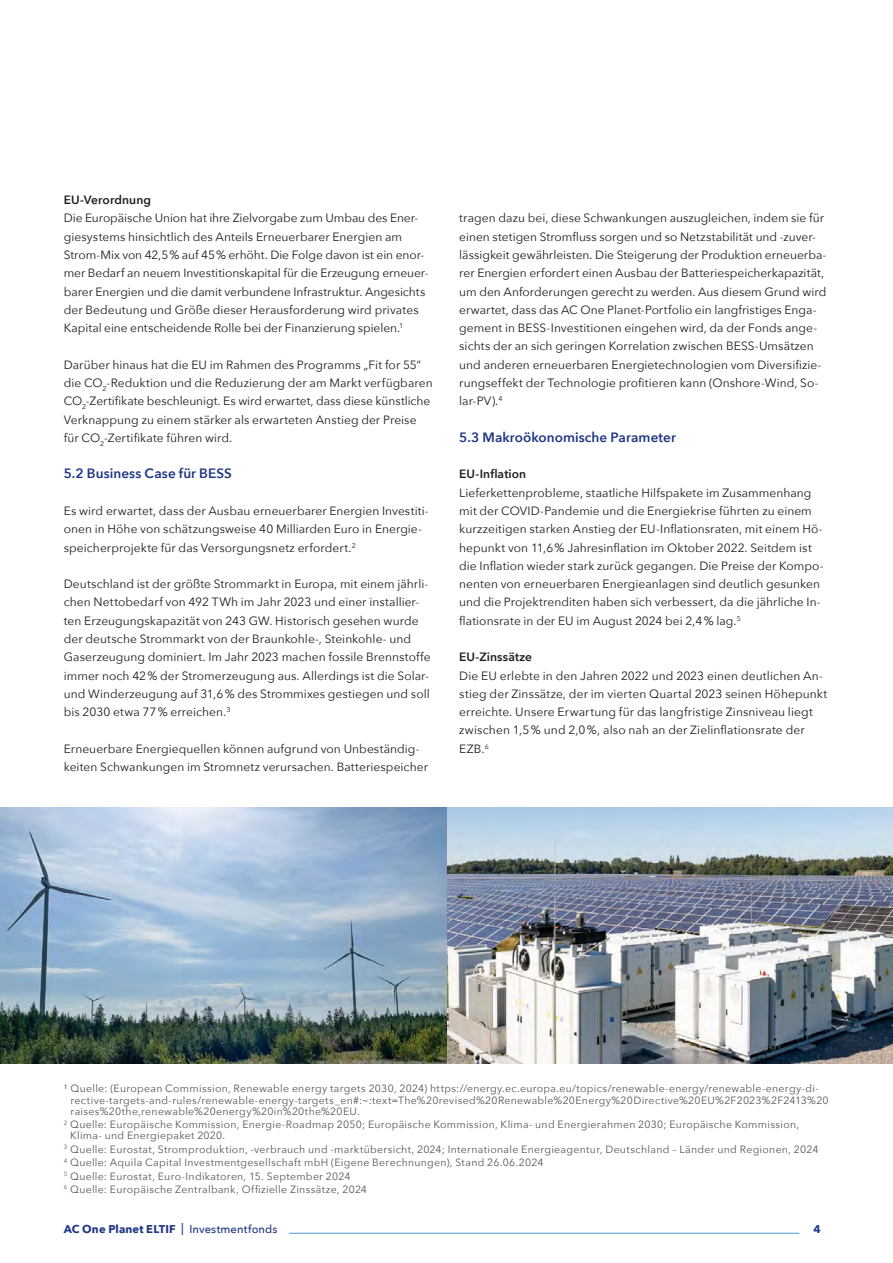
<style>
.page{position:relative;width:893px;height:1263px;background:#fff}
.page>*{position:absolute;margin:0;border:0;box-sizing:border-box;transform-origin:0 0}
.t1{font:600 13.5px "Avenir Next";letter-spacing:.005em;color:#1f3685}
.t2{font:12px/18.3px "Avenir Next";letter-spacing:.005em;color:#1d1d1b}
.t3{font:600 12px "Avenir Next";letter-spacing:.01em;color:#1d1d1b}
.t4{font:700 11.25px "Avenir Next";letter-spacing:.01em;color:#1f3685}
.t5{font:10.5px/11.2px "Avenir Next";letter-spacing:.03em;color:#575651}
.s1{font-weight:500;font-size:12px}
.s2{font-weight:500}
</style>
<div class="page">
<hr style="left:290px;top:1233px;width:509px;height:1px;background:#4a96d2">
<img style="left:446px;top:807px;width:447px;height:256px">
<svg style="left:0;top:807px;width:446px;height:256px;background:#8ca4b5"></svg>
<p class="t3" style="left:64px;top:190px;width:89px">EU-Verordnung</p>
<p class="t2" style="left:64px;top:209px;width:366px">Die Europäische Union hat ihre Zielvorgabe zum Umbau des Ener&shy;giesystems hinsichtlich des Anteils Erneuerbarer Energien am Strom-Mix von 42,5% auf 45% erhöht. Die Folge davon ist ein enor&shy;mer Bedarf an neuem Investitionskapital für die Erzeugung erneuer&shy;barer Energien und die damit verbundene Infrastruktur. Angesichts der Bedeutung und Größe dieser Herausforderung wird privates Kapital eine entscheidende Rolle bei der Finanzierung spielen.<sup>1</sup></p>
<p class="t2" style="left:64px;top:355px;width:370px">Darüber hinaus hat die EU im Rahmen des Programms „Fit for 55“ die CO<sub>2</sub>-Reduktion und die Reduzierung der am Markt verfügbaren CO<sub>2</sub>-Zertifikate beschleunigt. Es wird erwartet, dass diese künstliche Verknappung zu einem stärker als erwarteten Anstieg der Preise für CO<sub>2</sub>-Zertifikate führen wird.</p>
<p class="t1" style="left:64px;top:462px;width:170px">5.2 Business Case für BESS</p>
<p class="t2" style="left:64px;top:501px;width:367px">Es wird erwartet, dass der Ausbau erneuerbarer Energien Investiti&shy;onen in Höhe von schätzungsweise 40 Milliarden Euro in Energie&shy;speicherprojekte für das Versorgungsnetz erfordert.<sup>2</sup></p>
<p class="t2" style="left:64px;top:574px;width:368px">Deutschland ist der größte Strommarkt in Europa, mit einem jährli&shy;chen Nettobedarf von 492 TWh im Jahr 2023 und einer installier&shy;ten Erzeugungskapazität von 243 GW. Historisch gesehen wurde der deutsche Strommarkt von der Braunkohle-, Steinkohle- und Gaserzeugung dominiert. Im Jahr 2023 machen fossile Brennstoffe immer noch 42% der Stromerzeugung aus. Allerdings ist die Solar&shy;und Winderzeugung auf 31,6% des Strommixes gestiegen und soll bis 2030 etwa 77% erreichen.<sup>3</sup></p>
<p class="t2" style="left:64px;top:739px;width:366px">Erneuerbare Energiequellen können aufgrund von Unbeständig&shy;keiten Schwankungen im Stromnetz verursachen. Batteriespeicher</p>
<p class="t2" style="left:459px;top:209px;width:369px">tragen dazu bei, diese Schwankungen auszugleichen, indem sie für einen stetigen Stromfluss sorgen und so Netzstabilität und -zuver&shy;lässigkeit gewährleisten. Die Steigerung der Produktion erneuerba&shy;rer Energien erfordert einen Ausbau der Batteriespeicherkapazität, um den Anforderungen gerecht zu werden. Aus diesem Grund wird erwartet, dass das AC One Planet-Portfolio ein langfristiges Enga&shy;gement in BESS-Investitionen eingehen wird, da der Fonds ange&shy;sichts der an sich geringen Korrelation zwischen BESS-Umsätzen und anderen erneuerbaren Energietechnologien vom Diversifizie&shy;rungseffekt der Technologie profitieren kann (Onshore-Wind, So&shy;lar-PV).<sup>4</sup></p>
<p class="t1" style="left:459px;top:425px;width:218px">5.3 Makroökonomische Parameter</p>
<p class="t3" style="left:459px;top:464px;width:68px">EU-Inflation</p>
<p class="t2" style="left:459px;top:483px;width:366px">Lieferkettenprobleme, staatliche Hilfspakete im Zusammenhang mit der COVID-Pandemie und die Energiekrise führten zu einem kurzzeitigen starken Anstieg der EU-Inflationsraten, mit einem Hö&shy;hepunkt von 11,6% Jahresinflation im Oktober 2022. Seitdem ist die Inflation wieder stark zurück gegangen. Die Preise der Kompo&shy;nenten von erneuerbaren Energieanlagen sind deutlich gesunken und die Projektrenditen haben sich verbessert, da die jährliche In&shy;flationsrate in der EU im August 2024 bei 2,4% lag.<sup>5</sup></p>
<p class="t3" style="left:459px;top:647px;width:74px">EU-Zinssätze</p>
<p class="t2" style="left:459px;top:666px;width:370px">Die EU erlebte in den Jahren 2022 und 2023 einen deutlichen An&shy;stieg der Zinssätze, der im vierten Quartal 2023 seinen Höhepunkt erreichte. Unsere Erwartung für das langfristige Zinsniveau liegt zwischen 1,5% und 2,0%, also nah an der Zielinflationsrate der EZB.<sup>6</sup></p>
<p class="t5" style="left:70px;top:1082px;width:760px;text-indent:-7px">¹ Quelle: (European Commission, Renewable energy targets 2030, 2024) https://energy.ec.europa.eu/topics/renewable-energy/renewable-energy-di&shy;rective-targets-and-rules/renewable-energy-targets_en#:~:text=The%20revised%20Renewable%20Energy%20Directive%20EU%2F2023%2F2413%20 raises%20the,renewable%20energy%20in%20the%20EU.</p>
<p class="t5" style="left:70px;top:1118px;width:730px;text-indent:-6px"><sup>2</sup> Quelle: Europäische Kommission, Energie-Roadmap 2050; Europäische Kommission, Klima- und Energierahmen 2030; Europäische Kommission,<br>Klima- und Energiepaket 2020.</p>
<p class="t5" style="left:64px;top:1142px;width:756px;line-height:13.4px"><sup>3</sup> Quelle: Eurostat, Stromproduktion, -verbrauch und -marktübersicht, 2024; Internationale Energieagentur, Deutschland – Länder und Regionen, 2024<br><sup>4</sup> Quelle: Aquila Capital Investmentgesellschaft mbH (Eigene Berechnungen), Stand 26.06.2024<br><sup>5</sup> Quelle: Eurostat, Euro-Indikatoren, 15. September 2024<br><sup>6</sup> Quelle: Europäische Zentralbank, Offizielle Zinssätze, 2024</p>
<p class="t4" style="left:64px;top:1219px;width:215px">AC One Planet ELTIF <span class="s1">|</span> <span class="s2">Investmentfonds</span></p>
<p class="t4" style="left:813px;top:1219px;width:9px">4</p>
</div>
